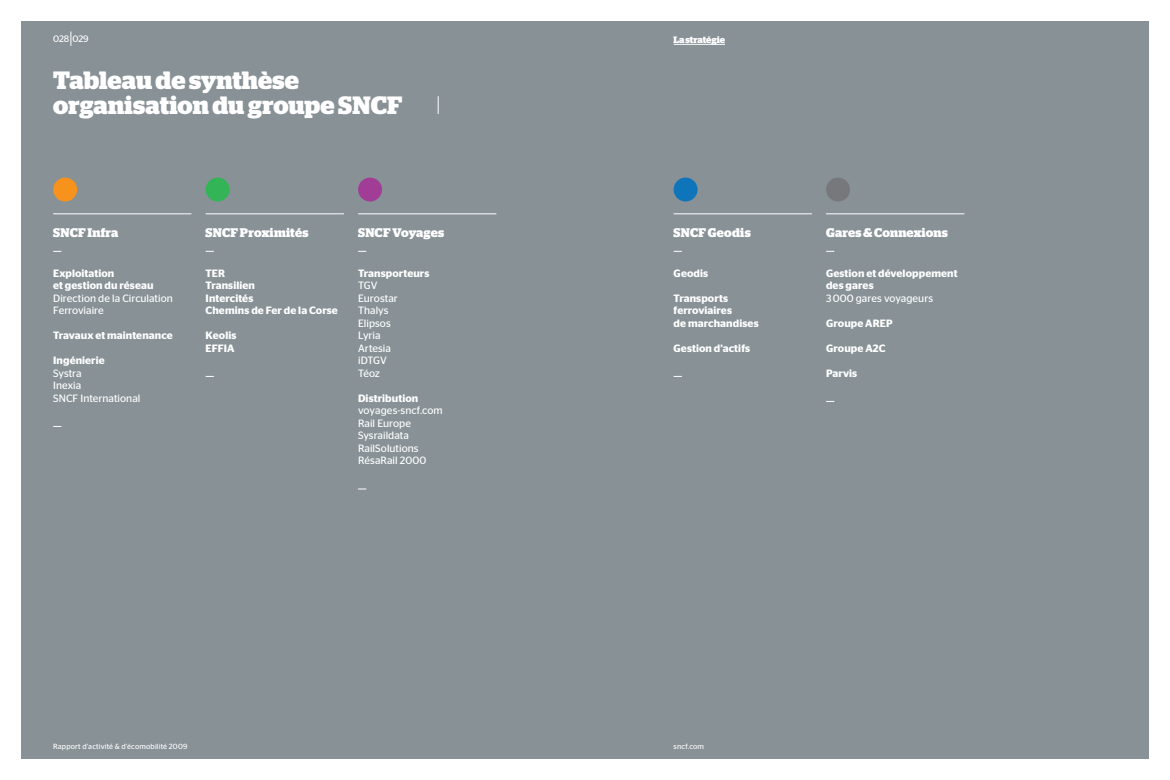
<style>
.page{position:relative;width:1170px;height:780px;background:#fff}
.page>*{position:absolute;margin:0;border:0;box-sizing:border-box;transform-origin:0 0}
.t1{font:700 25px/25px "Stag";color:#fff}
.t2{font:700 12.5px "Stag";letter-spacing:.015em;color:#fff}
.t3{font:600 10.62px/12.5px "Stag Sans";letter-spacing:.01em;color:#fff}
.t4{font:10.62px/12.5px "Stag Sans";color:#fff}
.t5{font:700 9.38px "Stag";letter-spacing:-.01em;color:#fff}
.t6{font:9.38px "Stag Sans";letter-spacing:-.02em;color:#fff}
.t7{font:7.5px "Stag Sans";letter-spacing:.02em;color:#fff}
</style>
<div class="page">
<div style="left:21px;top:21px;width:1127px;height:737px;background:#879196"></div>
<svg style="left:438px;top:96px;width:1px;height:18px"></svg>
<hr style="left:673px;top:213px;width:138px;height:1px;background:#fff">
<hr style="left:53px;top:213px;width:138px;height:1px;background:#fff">
<hr style="left:206px;top:213px;width:138px;height:1px;background:#fff">
<hr style="left:358px;top:213px;width:138px;height:1px;background:#fff">
<hr style="left:826px;top:213px;width:138px;height:1px;background:#fff">
<div style="left:53px;top:177px;width:24px;height:24px;background:#f7931d;border-radius:50%"></div>
<div style="left:206px;top:177px;width:23px;height:24px;background:#32b457;border-radius:50%"></div>
<div style="left:358px;top:177px;width:24px;height:24px;background:#a13d96;border-radius:50%"></div>
<div style="left:673px;top:177px;width:24px;height:24px;background:#0f75bb;border-radius:50%"></div>
<div style="left:826px;top:177px;width:23px;height:24px;background:#76787b;border-radius:50%"></div>
<hr style="left:673px;top:44px;width:52px;height:1px;background:#fff">
<svg style="left:71px;top:31px;width:1px;height:15px"></svg>
<p class="t6" style="left:53px;top:35px;width:37px">028 029</p>
<h2 class="t1" style="left:53px;top:69px;width:351px">Tableau de synthèse organisation du groupe SNCF</h2>
<p class="t5" style="left:673px;top:36px;width:53px">La stratégie</p>
<h3 class="t2" style="left:53px;top:227px;width:67px">SNCF Infra</h3>
<h3 class="t2" style="left:206px;top:227px;width:104px">SNCF Proximités</h3>
<h3 class="t2" style="left:358px;top:227px;width:88px">SNCF Voyages</h3>
<h3 class="t2" style="left:673px;top:227px;width:79px">SNCF Geodis</h3>
<h3 class="t2" style="left:826px;top:227px;width:123px">Gares &amp; Connexions</h3>
<h4 class="t3" style="left:53px;top:267px;width:102px">Exploitation<br>et gestion du réseau</h4>
<p class="t4" style="left:53px;top:292px;width:121px">Direction de la Circulation<br>Ferroviaire</p>
<h4 class="t3" style="left:53px;top:330px;width:121px">Travaux et maintenance</h4>
<p class="t3" style="left:53px;top:355px;width:53px">Ingénierie</p>
<p class="t4" style="left:53px;top:367px;width:30px">Systra</p>
<p class="t4" style="left:53px;top:380px;width:30px">Inexia</p>
<p class="t4" style="left:53px;top:392px;width:89px">SNCF International</p>
<p class="t3" style="left:206px;top:267px;width:21px">TER</p>
<p class="t3" style="left:206px;top:280px;width:51px">Transilien</p>
<p class="t3" style="left:206px;top:292px;width:49px">Intercités</p>
<p class="t3" style="left:206px;top:305px;width:134px">Chemins de Fer de la Corse</p>
<p class="t3" style="left:206px;top:330px;width:32px">Keolis</p>
<p class="t3" style="left:206px;top:342px;width:30px">EFFIA</p>
<h4 class="t3" style="left:358px;top:267px;width:73px">Transporteurs</h4>
<p class="t4" style="left:358px;top:280px;width:21px">TGV</p>
<p class="t4" style="left:358px;top:292px;width:41px">Eurostar</p>
<p class="t4" style="left:358px;top:305px;width:32px">Thalys</p>
<p class="t4" style="left:358px;top:317px;width:34px">Elipsos</p>
<p class="t4" style="left:358px;top:330px;width:24px">Lyria</p>
<p class="t4" style="left:358px;top:342px;width:34px">Artesia</p>
<p class="t4" style="left:358px;top:355px;width:30px">iDTGV</p>
<p class="t4" style="left:358px;top:367px;width:23px">Téoz</p>
<h4 class="t3" style="left:358px;top:392px;width:62px">Distribution</h4>
<p class="t4" style="left:358px;top:405px;width:86px">voyages-sncf.com</p>
<p class="t4" style="left:358px;top:417px;width:54px">Rail Europe</p>
<p class="t4" style="left:358px;top:430px;width:52px">Sysraildata</p>
<p class="t4" style="left:358px;top:442px;width:62px">RailSolutions</p>
<p class="t4" style="left:358px;top:455px;width:70px">RésaRail 2000</p>
<p class="t7" style="left:53px;top:743px;width:136px">Rapport d’activité &amp; d’écomobilité 2009</p>
<h4 class="t3" style="left:673px;top:267px;width:36px">Geodis</h4>
<p class="t3" style="left:673px;top:292px;width:86px">Transports ferroviaires<br>de marchandises</p>
<p class="t3" style="left:673px;top:342px;width:78px">Gestion d’actifs</p>
<h4 class="t3" style="left:826px;top:267px;width:133px">Gestion et développement des gares</h4>
<p class="t4" style="left:826px;top:292px;width:108px">3 000 gares voyageurs</p>
<p class="t3" style="left:826px;top:317px;width:68px">Groupe AREP</p>
<p class="t3" style="left:826px;top:342px;width:61px">Groupe A2C</p>
<p class="t3" style="left:826px;top:367px;width:33px">Parvis</p>
<p class="t7" style="left:673px;top:743px;width:32px">sncf.com</p>
</div>
